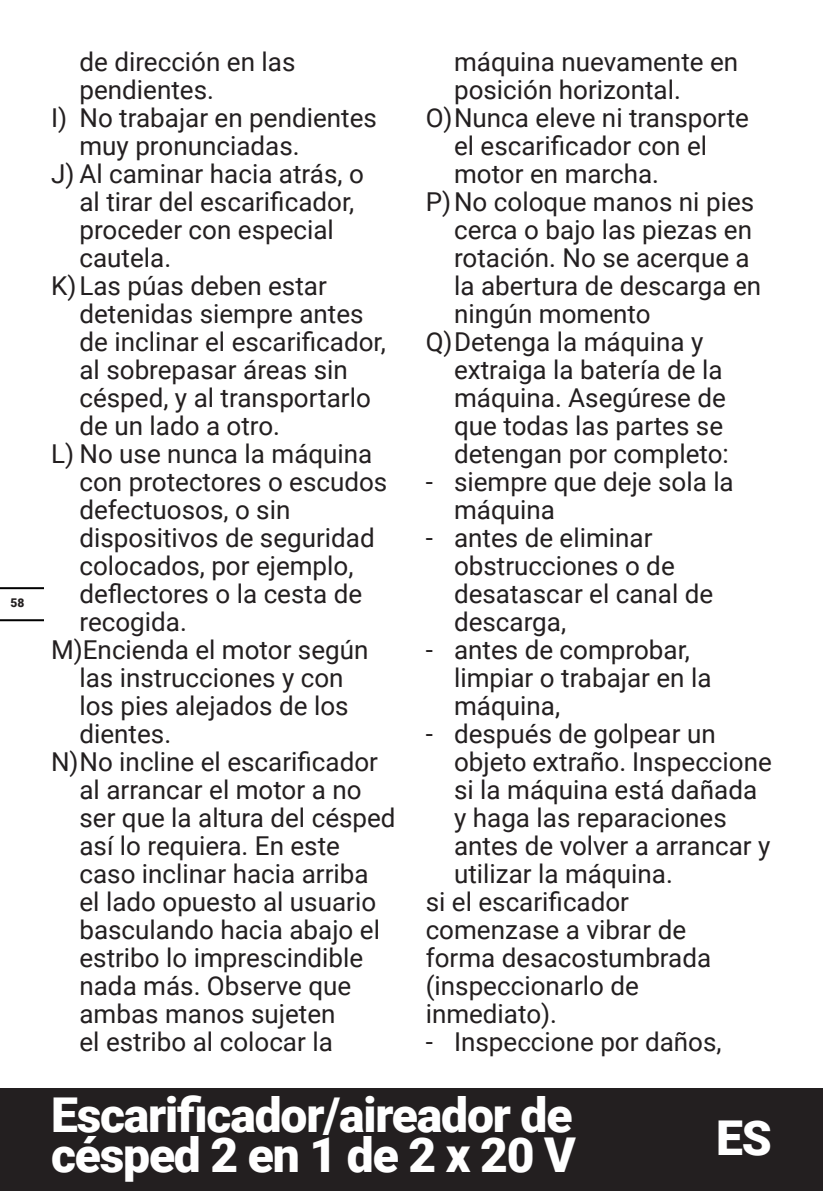
<style>
.page{position:relative;width:823px;height:1191px;background:#fff}
.page>*{position:absolute;margin:0;border:0;box-sizing:border-box;transform-origin:0 0}
.t1{font:900 48px/40px "Roboto";letter-spacing:-.025em;color:#fff}
.t2{font:26px/28px "Roboto";color:#231f20}
.t3{font:900 12px "Roboto";color:#231f20}
</style>
<div class="page">
<div style="left:0;top:1089px;width:822px;height:102px;background:#231f20"></div>
<hr style="left:0;top:619px;width:43px;height:2px;background:#000">
<hr style="left:0;top:587px;width:43px;height:2px;background:#000">
<p class="t3" style="left:11px;top:594px;width:15px">58</p>
<p class="t2" style="left:79px;top:46px;width:217px">de dirección en las pendientes.</p>
<p class="t2" style="left:79px;top:102px;width:299px;text-indent:-28px">I) No trabajar en pendientes muy pronunciadas.</p>
<p class="t2" style="left:79px;top:158px;width:286px;text-indent:-28px">J) Al caminar hacia atrás, o al tirar del escarificador, proceder con especial cautela.</p>
<p class="t2" style="left:79px;top:270px;width:308px;text-indent:-28px">K)Las púas deben estar detenidas siempre antes de inclinar el escarificador, al sobrepasar áreas sin césped, y al transportarlo de un lado a otro.</p>
<p class="t2" style="left:79px;top:438px;width:309px;text-indent:-28px">L) No use nunca la máquina con protectores o escudos defectuosos, o sin dispositivos de seguridad colocados, por ejemplo, deflectores o la cesta de recogida.</p>
<p class="t2" style="left:79px;top:634px;width:290px;text-indent:-28px">M)Encienda el motor según las instrucciones y con los pies alejados de los dientes.</p>
<p class="t2" style="left:79px;top:746px;width:317px;text-indent:-28px">N)No incline el escarificador al arrancar el motor a no ser que la altura del césped así lo requiera. En este caso inclinar hacia arriba<br>el lado opuesto al usuario basculando hacia abajo el estribo lo imprescindible nada más. Observe que ambas manos sujeten<br>el estribo al colocar la</p>
<p class="t2" style="left:454px;top:46px;width:285px">máquina nuevamente en posición horizontal.</p>
<p class="t2" style="left:454px;top:102px;width:296px;text-indent:-28px">O)Nunca eleve ni transporte el escarificador con el motor en marcha.</p>
<p class="t2" style="left:454px;top:186px;width:308px;text-indent:-28px">P)No coloque manos ni pies cerca o bajo las piezas en rotación. No se acerque a la abertura de descarga en ningún momento</p>
<p class="t2" style="left:454px;top:326px;width:276px;text-indent:-28px">Q)Detenga la máquina y extraiga la batería de la máquina. Asegúrese de que todas las partes se detengan por completo:</p>
<p class="t2" style="left:454px;top:466px;width:281px;text-indent:-28px">- siempre que deje sola la máquina</p>
<p class="t2" style="left:454px;top:522px;width:261px;text-indent:-28px">- antes de eliminar obstrucciones o de desatascar el canal de descarga,</p>
<p class="t2" style="left:454px;top:634px;width:259px;text-indent:-28px">- antes de comprobar, limpiar o trabajar en la máquina,</p>
<p class="t2" style="left:454px;top:718px;width:319px;text-indent:-28px">- después de golpear un objeto extraño. Inspeccione si la máquina está dañada y haga las reparaciones antes de volver a arrancar y utilizar la máquina.</p>
<p class="t2" style="left:425px;top:886px;width:287px">si el escarificador comenzase a vibrar de forma desacostumbrada (inspeccionarlo de inmediato).</p>
<p class="t2" style="left:425px;top:1026px;width:297px">- Inspeccione por daños,</p>
<h1 class="t1" style="left:51px;top:1093px;width:526px">Escarificador/aireador de césped 2 en 1 de 2 x 20 V</h1>
<h1 class="t1" style="left:715px;top:1116px;width:57px">ES</h1>
</div>
